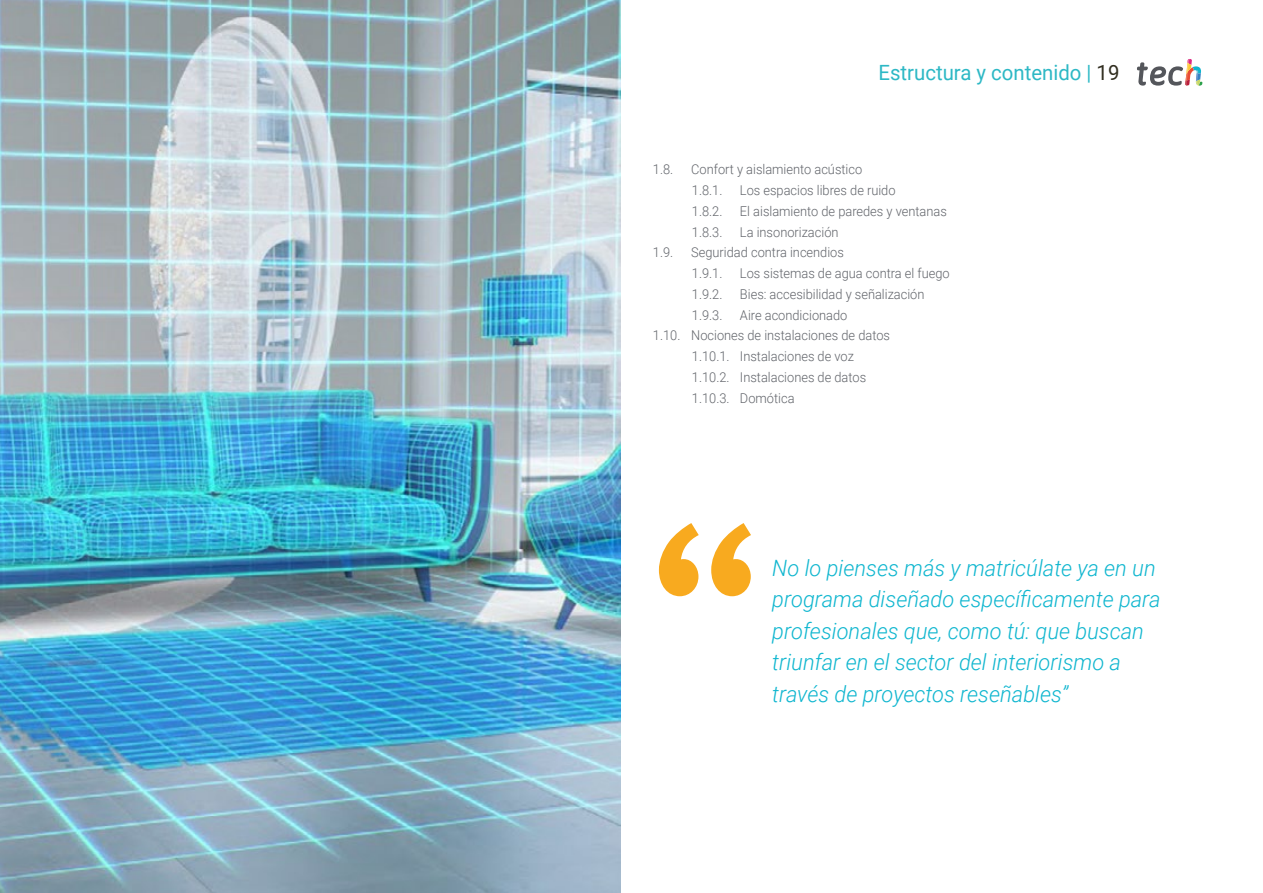
<style>
.page{position:relative;width:1263px;height:893px;background:#fff}
.page>*{position:absolute;margin:0;border:0;box-sizing:border-box;transform-origin:0 0}
.t1{font:italic 300 22.5px/31.5px "Roboto";color:#0fb6cf}
.t2{font:21px "Roboto";color:#2db8c5}
.t3{font:300 13.5px/20.7px "Roboto";color:#61646a;scale:.95 1}
.s1{color:#312e20}
</style>
<div class="page">
<img style="left:0;top:0;width:621px;height:893px">
<svg style="left:1137px;top:59px;width:65px;height:27px"></svg>
<svg style="left:659px;top:523px;width:92px;height:73px"></svg>
<h2 class="t2" style="left:878px;top:57px;width:242px">Estructura y contenido | <span class="s1">19</span></h2>
<p class="t3" style="left:653px;top:159px;width:23px">1.8.</p>
<p class="t3" style="left:691px;top:159px;width:182px">Confort y aislamiento acústico<br>1.8.1.</p>
<p class="t3" style="left:740px;top:179px;width:165px">Los espacios libres de ruido</p>
<p class="t3" style="left:692px;top:200px;width:34px">1.8.2.</p>
<p class="t3" style="left:740px;top:200px;width:219px">El aislamiento de paredes y ventanas</p>
<p class="t3" style="left:692px;top:221px;width:34px">1.8.3.</p>
<p class="t3" style="left:740px;top:221px;width:105px">La insonorización</p>
<p class="t3" style="left:653px;top:242px;width:23px">1.9.</p>
<p class="t3" style="left:691px;top:242px;width:162px">Seguridad contra incendios<br>1.9.1.</p>
<p class="t3" style="left:740px;top:262px;width:222px">Los sistemas de agua contra el fuego</p>
<p class="t3" style="left:692px;top:283px;width:34px">1.9.2.</p>
<p class="t3" style="left:740px;top:283px;width:196px">Bies: accesibilidad y señalización</p>
<p class="t3" style="left:692px;top:304px;width:34px">1.9.3.</p>
<p class="t3" style="left:740px;top:304px;width:115px">Aire acondicionado</p>
<p class="t3" style="left:653px;top:325px;width:251px">1.10. Nociones de instalaciones de datos</p>
<p class="t3" style="left:692px;top:345px;width:172px">1.10.1. Instalaciones de voz</p>
<p class="t3" style="left:692px;top:366px;width:185px">1.10.2. Instalaciones de datos</p>
<p class="t3" style="left:692px;top:387px;width:110px">1.10.3. Domótica</p>
<h1 class="t1" style="left:772px;top:551px;width:390px">No lo pienses más y matricúlate ya en un programa diseñado específicamente para profesionales que, como tú: que buscan triunfar en el sector del interiorismo a través de proyectos reseñables”</h1>
</div>
